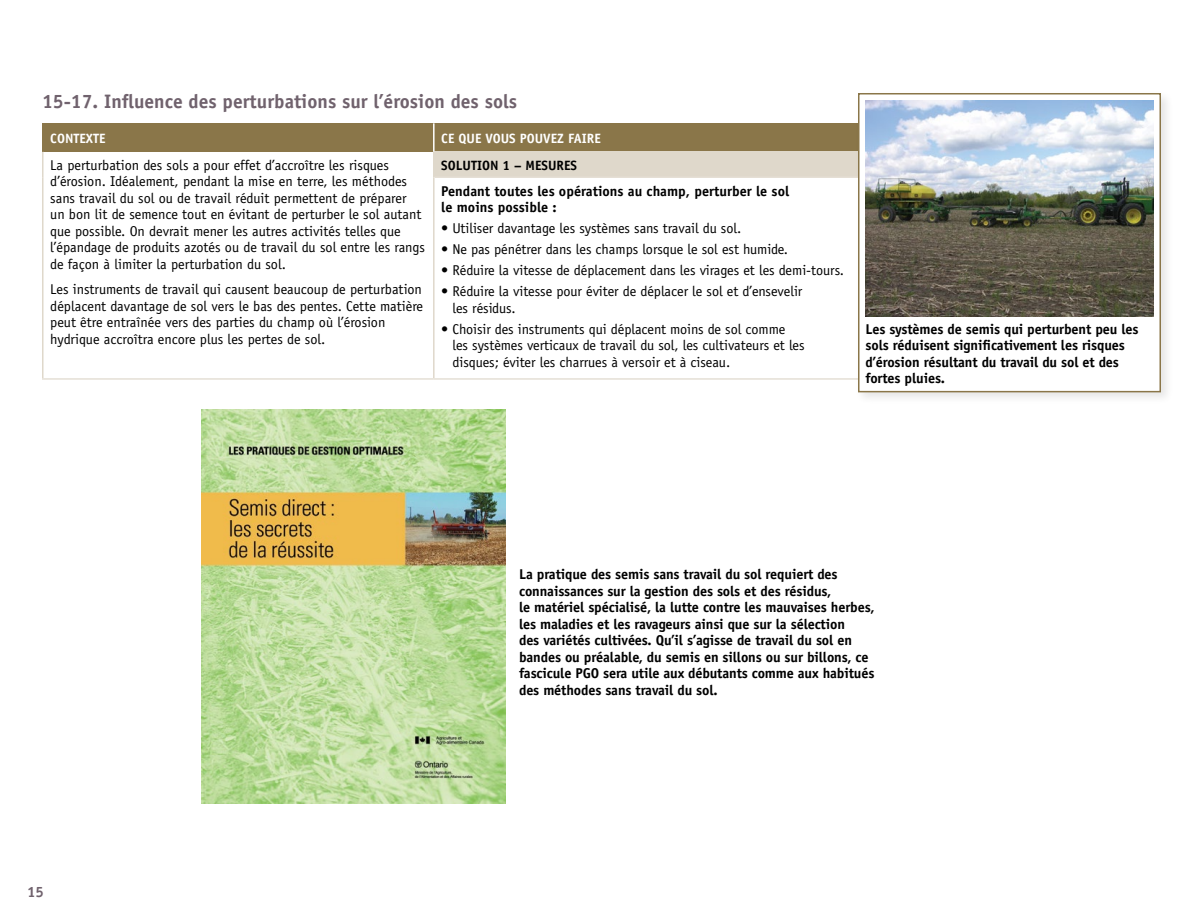
<style>
.page{position:relative;width:1188px;height:918px;background:#fff}
.page>*{position:absolute;margin:0;border:0;box-sizing:border-box;transform-origin:0 0}
.t1{font:700 19.5px "Officina Sans";color:#70626d}
.t2{font:700 15px "Officina Sans";color:#70626d}
.t3{font:14.25px/16.5px "Officina Sans";letter-spacing:-.005em;color:#000}
.t4{font:700 14.25px/16.5px "Officina Sans";letter-spacing:-.01em;color:#000}
.t5{font:700 13.5px "Officina Sans";color:#fff}
.t6{font:700 13.5px "Officina Sans";color:#000}
</style>
<div class="page">
<div style="left:43px;top:123px;width:391px;height:29px;background:#8a7649"></div>
<div style="left:434px;top:123px;width:712px;height:29px;background:#8a7649"></div>
<div style="left:434px;top:152px;width:712px;height:25px;background:#dfd8cb"></div>
<hr style="left:433px;top:123px;width:2px;height:29px;background:#fff">
<hr style="left:42px;top:152px;width:2px;height:25px;background:#dfd8cb">
<hr style="left:42px;top:177px;width:2px;height:201px;background:#dfd8cb">
<hr style="left:433px;top:152px;width:2px;height:25px;background:#dfd8cb">
<hr style="left:42px;top:378px;width:392px;height:2px;background:#e5dfd5">
<hr style="left:433px;top:177px;width:2px;height:201px;background:#dfd8cb">
<hr style="left:435px;top:176px;width:712px;height:2px;background:#e5dfd5">
<hr style="left:434px;top:378px;width:713px;height:2px;background:#e5dfd5">
<hr style="left:42px;top:123px;width:2px;height:29px;background:#8a7649">
<div style="left:855px;top:90px;width:319px;height:315px;background:#000;opacity:.1"></div>
<div style="left:858px;top:93px;width:303px;height:299px;background:#fff;border:2px solid #8a7649"></div>
<img style="left:866px;top:100px;width:288px;height:216px">
<img style="left:202px;top:410px;width:304px;height:394px">
<h1 class="t1" style="left:42px;top:90px;width:477px">15-17. Influence des perturbations sur l’érosion des sols</h1>
<p class="t5" style="left:50px;top:130px;width:57px">CONTEXTE</p>
<p class="t5" style="left:441px;top:130px;width:161px">CE QUE VOUS POUVEZ FAIRE</p>
<p class="t3" style="left:50px;top:157px;width:376px">La perturbation des sols a pour effet d’accroître les risques d’érosion. Idéalement, pendant la mise en terre, les méthodes sans travail du sol ou de travail réduit permettent de préparer<br>un bon lit de semence tout en évitant de perturber le sol autant que possible. On devrait mener les autres activités telles que l’épandage de produits azotés ou de travail du sol entre les rangs de façon à limiter la perturbation du sol.</p>
<p class="t3" style="left:50px;top:281px;width:374px">Les instruments de travail qui causent beaucoup de perturbation déplacent davantage de sol vers le bas des pentes. Cette matière peut être entraînée vers des parties du champ où l’érosion hydrique accroîtra encore plus les pertes de sol.</p>
<p class="t6" style="left:441px;top:157px;width:137px">SOLUTION 1 – MESURES</p>
<p class="t4" style="left:441px;top:183px;width:350px">Pendant toutes les opérations au champ, perturber le sol le moins possible :</p>
<p class="t3" style="left:441px;top:220px;width:302px">• Utiliser davantage les systèmes sans travail du sol.</p>
<p class="t3" style="left:441px;top:241px;width:348px">• Ne pas pénétrer dans les champs lorsque le sol est humide.</p>
<p class="t3" style="left:441px;top:262px;width:404px">• Réduire la vitesse de déplacement dans les virages et les demi-tours.</p>
<p class="t3" style="left:453px;top:283px;width:351px;text-indent:-11px">• Réduire la vitesse pour éviter de déplacer le sol et d’ensevelir les résidus.</p>
<p class="t3" style="left:453px;top:321px;width:354px;text-indent:-11px">• Choisir des instruments qui déplacent moins de sol comme<br>les systèmes verticaux de travail du sol, les cultivateurs et les disques; éviter les charrues à versoir et à ciseau.</p>
<p class="t4" style="left:866px;top:320px;width:275px">Les systèmes de semis qui perturbent peu les sols réduisent significativement les risques d’érosion résultant du travail du sol et des fortes pluies.</p>
<p class="t2" style="left:27px;top:882px;width:18px">15</p>
<p class="t4" style="left:519px;top:566px;width:357px">La pratique des semis sans travail du sol requiert des connaissances sur la gestion des sols et des résidus,<br>le matériel spécialisé, la lutte contre les mauvaises herbes, les maladies et les ravageurs ainsi que sur la sélection<br>des variétés cultivées. Qu’il s’agisse de travail du sol en bandes ou préalable, du semis en sillons ou sur billons, ce fascicule PGO sera utile aux débutants comme aux habitués des méthodes sans travail du sol.</p>
</div>
